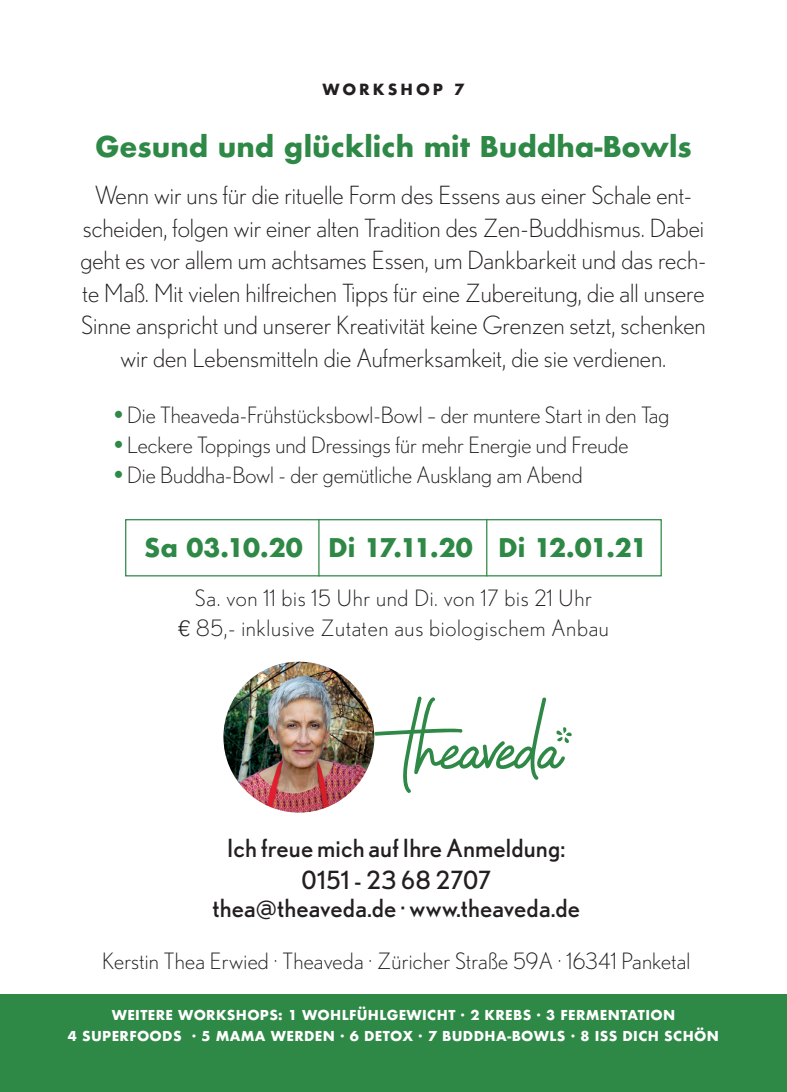
<style>
.page{position:relative;width:787px;height:1092px;background:#fff}
.page>*{position:absolute;margin:0;border:0;box-sizing:border-box;transform-origin:0 0}
.t1{font:700 27.75px "Futura";color:#2e8846}
.t2{font:300 25px/32.5px "Nobel";color:#231f20;text-align:center}
.t3{font:25px/32.5px "Nobel";letter-spacing:.005em;color:#231f20;text-align:center}
.t4{font:700 25px "Futura";letter-spacing:-.02em;color:#2e8846}
.t5{font:300 22.5px "Nobel";color:#231f20}
.t6{font:300 22.5px/30px "Nobel";letter-spacing:.03em;color:#231f20;text-align:center}
.t7{font:700 15px "Futura";letter-spacing:.2em;color:#231f20}
.t8{font:700 13.25px/21.2px "Futura";letter-spacing:.025em;color:#fff;text-align:center}
.s1{font-family:"Futura";font-weight:500;font-stretch:condensed;color:#2e8846}
.s2{font-family:"Helvetica"}
</style>
<div class="page">
<div style="left:0;top:994px;width:787px;height:97px;background:#2e8846"></div>
<img style="left:222px;top:660px;width:153px;height:153px;border-radius:77px">
<svg style="left:373px;top:696px;width:199px;height:97px"></svg>
<div style="left:125px;top:519px;width:536px;height:57px;border:1px solid #2e8846"></div>
<hr style="left:318px;top:519px;width:1px;height:57px;background:#2e8846">
<hr style="left:486px;top:519px;width:1px;height:57px;background:#2e8846">
<p class="t7" style="left:322px;top:79px;width:143px">WORKSHOP 7</p>
<p class="t1" style="left:95px;top:127px;width:598px">Gesund und glücklich mit Buddha-Bowls</p>
<p class="t2" style="left:80px;top:179px;width:627px">Wenn wir uns für die rituelle Form des Essens aus einer Schale ent&shy;scheiden, folgen wir einer alten Tradition des Zen-Buddhismus. Dabei geht es vor allem um achtsames Essen, um Dankbarkeit und das rech&shy;te Maß. Mit vielen hilfreichen Tipps für eine Zubereitung, die all unsere Sinne anspricht und unserer Kreativität keine Grenzen setzt, schenken wir den Lebensmitteln die Aufmerksamkeit, die sie verdienen.</p>
<p class="t5" style="left:110px;top:401px;width:560px"><span class="s1">•</span>Die Theaveda-Frühstücksbowl-Bowl – der muntere Start in den Tag</p>
<p class="t5" style="left:110px;top:431px;width:520px"><span class="s1">•</span>Leckere Toppings und Dressings für mehr Energie und Freude</p>
<p class="t5" style="left:110px;top:461px;width:474px"><span class="s1">•</span>Die Buddha-Bowl - der gemütliche Ausklang am Abend</p>
<p class="t4" style="left:144px;top:529px;width:505px">Sa 03.10.20 Di 17.11.20 Di 12.01.21</p>
<p class="t6" style="left:178px;top:583px;width:432px">Sa. von 11 bis 15 Uhr und Di. von 17 bis 21 Uhr<br><span class="s2">€</span> 85,- inklusive Zutaten aus biologischem Anbau</p>
<p class="t3" style="left:227px;top:831px;width:339px">Ich freue mich auf Ihre Anmeldung:<br>0151 - 23 68 2707</p>
<p class="t3" style="left:212px;top:891px;width:369px">thea@theaveda.de · www.theaveda.de</p>
<p class="t5" style="left:102px;top:948px;width:589px">Kerstin Thea Erwied · Theaveda · Züricher Straße 59A · 16341 Panketal</p>
<p class="t8" style="left:68px;top:1004px;width:652px">WEITERE WORKSHOPS: 1 WOHLFÜHLGEWICHT · 2 KREBS · 3 FERMENTATION<br>4 SUPERFOODS · 5 MAMA WERDEN · 6 DETOX · 7 BUDDHA-BOWLS · 8 ISS DICH SCHÖN</p>
</div>
